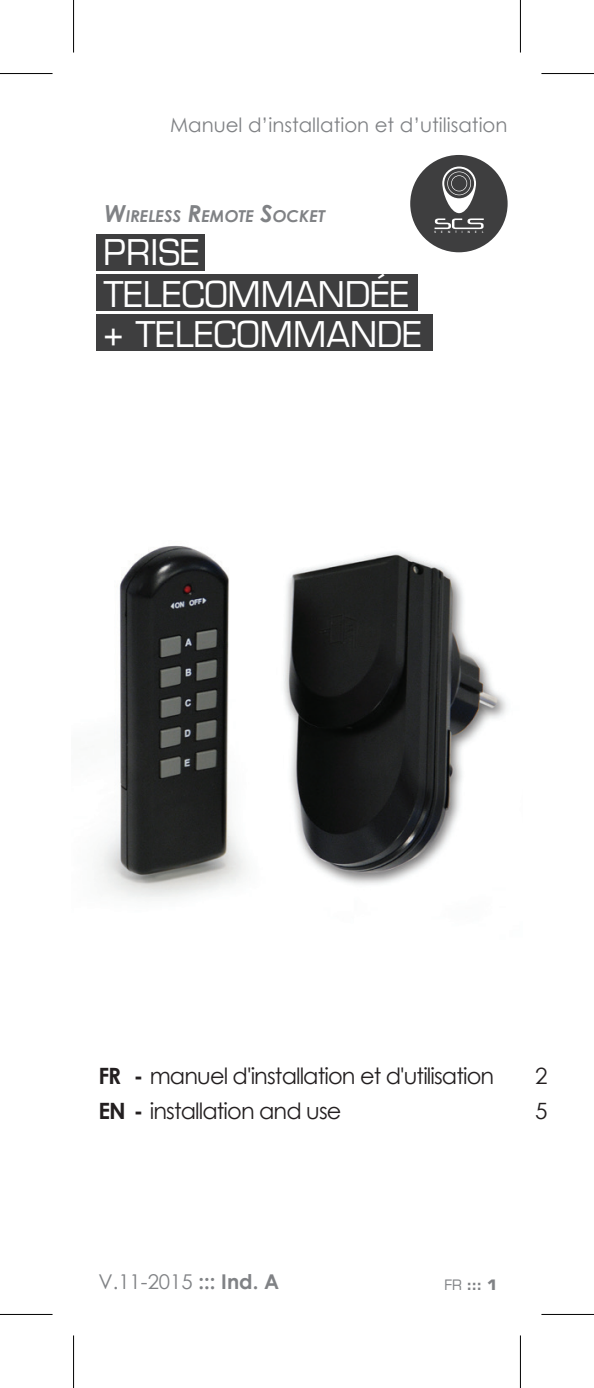
<style>
.page{position:relative;width:594px;height:1388px;background:#fff}
.page>*{position:absolute;margin:0;border:0;box-sizing:border-box;transform-origin:0 0}
.t1{font:34.65px/40.9px "Eurostile";color:#fff}
.t2{font:22.4px "Century Gothic";letter-spacing:-.04em;color:#231f20}
.t3{font:20.3px "Century Gothic";color:#808285}
.t4{font:19.6px "Century Gothic";color:#808285}
.t5{font:italic 700 16.45px "Century Gothic";color:#808285}
.t6{font:700 14px "Eurostile";color:#808285}
.s1{font-size:23.45px}
.s2{font-weight:700}
.s3{font-weight:400}
</style>
<div class="page">
<img style="left:99px;top:545px;width:408px;height:353px">
<div style="left:96px;top:274px;width:321px;height:37px;background:#3e3e3f"></div>
<div style="left:96px;top:314px;width:336px;height:37px;background:#3e3e3f"></div>
<div style="left:96px;top:234px;width:108px;height:37px;background:#3e3e3f"></div>
<div style="left:410px;top:155px;width:97px;height:97px;background:#3e3e3f;border-radius:50%"></div>
<svg style="left:434px;top:166px;width:49px;height:63px"></svg>
<svg style="left:0;top:1314px;width:52px;height:1px"></svg>
<svg style="left:541px;top:1314px;width:52px;height:1px"></svg>
<div style="left:71px;top:0;width:5px;height:53px;background:#f6f6f6"></div>
<div style="left:71px;top:1335px;width:5px;height:52px;background:#f6f6f6"></div>
<hr style="left:0;top:73px;width:52px;height:1px;background:#000">
<hr style="left:541px;top:73px;width:52px;height:1px;background:#000">
<hr style="left:0;top:1313px;width:52px;height:1px;background:#000">
<hr style="left:541px;top:1313px;width:52px;height:1px;background:#000">
<hr style="left:73px;top:0;width:1px;height:53px;background:#000">
<hr style="left:73px;top:1335px;width:1px;height:52px;background:#000">
<hr style="left:519px;top:0;width:2px;height:53px;background:#000">
<hr style="left:519px;top:1335px;width:2px;height:52px;background:#000">
<p class="t4" style="left:170px;top:112px;width:339px">Manuel d’installation et d’utilisation</p>
<p class="t5" style="left:105px;top:203px;width:222px"><span class="s1">W</span>IRELESS <span class="s1">R</span>EMOTE <span class="s1">S</span>OCKET</p>
<h1 class="t1" style="left:103px;top:232px;width:318px">PRISE<br>TELECOMMANDÉE + TELECOMMANDE</h1>
<p class="t2" style="left:98px;top:1060px;width:397px"><span class="s2">FR -</span> manuel d'installation et d'utilisation</p>
<p class="t2" style="left:535px;top:1060px;width:14px">2</p>
<p class="t2" style="left:98px;top:1095px;width:244px"><span class="s2">EN -</span> installation and use</p>
<p class="t2" style="left:535px;top:1095px;width:14px">5</p>
<p class="t3" style="left:98px;top:1267px;width:182px">V.11-2015 <span class="s2">::: Ind. A</span></p>
<p class="t6" style="left:444px;top:1275px;width:54px"><span class="s3">FR</span> ::: 1</p>
</div>
